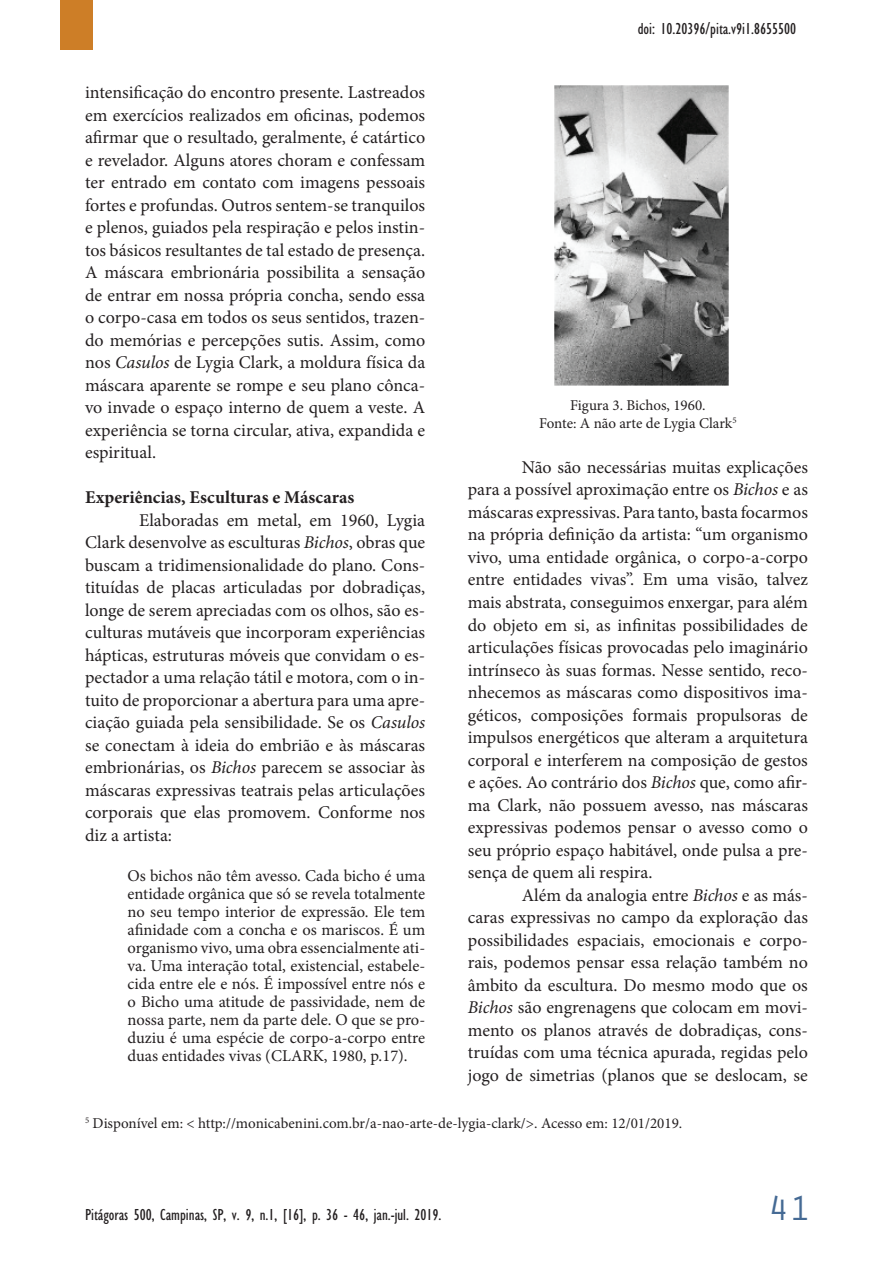
<style>
.page{position:relative;width:893px;height:1263px;background:#fff}
.page>*{position:absolute;margin:0;border:0;box-sizing:border-box;transform-origin:0 0}
.t1{font:36px "Orator Std";color:#456a94}
.t2{font:18px/22.5px "Minion Pro";color:#231f20;text-align:justify}
.t3{font:700 18px "Minion Pro";color:#231f20}
.t4{font:16.5px/18px "Minion Pro";color:#231f20;text-align:justify}
.t5{font:condensed 16.5px "M Gill Sans";color:#231f20}
.t6{font:15px/18px "Minion Pro";color:#231f20;text-align:center}
.s1{font-style:italic}
</style>
<div class="page">
<div style="left:60px;top:0;width:32px;height:50px;background:#cd7e27"></div>
<img style="left:554px;top:85px;width:175px;height:301px">
<p class="t5" style="left:638px;top:19px;width:160px">doi: 10.20396/pita.v9i1.8655500</p>
<p class="t2" style="left:85px;top:81px;width:342px">intensificação do encontro presente. Lastreados em exercícios realizados em oficinas, podemos afirmar que o resultado, geralmente, é catártico e revelador. Alguns atores choram e confessam ter entrado em contato com imagens pessoais fortes e profundas. Outros sentem-se tranquilos e plenos, guiados pela respiração e pelos instin&shy;tos básicos resultantes de tal estado de presença.<br>A máscara embrionária possibilita a sensação de entrar em nossa própria concha, sendo essa o corpo-casa em todos os seus sentidos, trazen&shy;do memórias e percepções sutis. Assim, como nos <span class="s1">Casulos</span> de Lygia Clark, a moldura física da máscara aparente se rompe e seu plano cônca&shy;vo invade o espaço interno de quem a veste. A experiência se torna circular, ativa, expandida e espiritual.</p>
<p class="t3" style="left:85px;top:485px;width:271px">Experiências, Esculturas e Máscaras</p>
<p class="t2" style="left:85px;top:509px;width:342px;text-indent:54px">Elaboradas em metal, em 1960, Lygia Clark desenvolve as esculturas <span class="s1">Bichos</span>, obras que buscam a tridimensionalidade do plano. Cons&shy;tituídas de placas articuladas por dobradiças, longe de serem apreciadas com os olhos, são es&shy;culturas mutáveis que incorporam experiências hápticas, estruturas móveis que convidam o es&shy;pectador a uma relação tátil e motora, com o in&shy;tuito de proporcionar a abertura para uma apre&shy;ciação guiada pela sensibilidade. Se os <span class="s1">Casulos </span>se conectam à ideia do embrião e às máscaras embrionárias, os <span class="s1">Bichos</span> parecem se associar às máscaras expressivas teatrais pelas articulações corporais que elas promovem. Conforme nos diz a artista:</p>
<p class="t4" style="left:128px;top:867px;width:299px">Os bichos não têm avesso. Cada bicho é uma entidade orgânica que só se revela totalmente no seu tempo interior de expressão. Ele tem afinidade com a concha e os mariscos. É um organismo vivo, uma obra essencialmente ati&shy;va. Uma interação total, existencial, estabele&shy;cida entre ele e nós. É impossível entre nós e o Bicho uma atitude de passividade, nem de nossa parte, nem da parte dele. O que se pro&shy;duziu é uma espécie de corpo-a-corpo entre duas entidades vivas (CLARK, 1980, p.17).</p>
<p class="t6" style="left:539px;top:396px;width:199px">Figura 3. Bichos, 1960.<br>Fonte: A não arte de Lygia Clark<sup>5</sup></p>
<p class="t2" style="left:468px;top:456px;width:342px;text-indent:54px">Não são necessárias muitas explicações para a possível aproximação entre os <span class="s1">Bichos</span> e as máscaras expressivas. Para tanto, basta focarmos na própria definição da artista: “um organismo vivo, uma entidade orgânica, o corpo-a-corpo entre entidades vivas”. Em uma visão, talvez mais abstrata, conseguimos enxergar, para além do objeto em si, as infinitas possibilidades de articulações físicas provocadas pelo imaginário intrínseco às suas formas. Nesse sentido, reco&shy;nhecemos as máscaras como dispositivos ima&shy;géticos, composições formais propulsoras de impulsos energéticos que alteram a arquitetura corporal e interferem na composição de gestos e ações. Ao contrário dos <span class="s1">Bichos</span> que, como afir&shy;ma Clark, não possuem avesso, nas máscaras expressivas podemos pensar o avesso como o seu próprio espaço habitável, onde pulsa a pre&shy;sença de quem ali respira.</p>
<p class="t2" style="left:468px;top:884px;width:342px;text-indent:54px">Além da analogia entre <span class="s1">Bichos</span> e as más&shy;caras expressivas no campo da exploração das possibilidades espaciais, emocionais e corpo&shy;rais, podemos pensar essa relação também no âmbito da escultura. Do mesmo modo que os <span class="s1">Bichos</span> são engrenagens que colocam em movi&shy;mento os planos através de dobradiças, cons&shy;truídas com uma técnica apurada, regidas pelo jogo de simetrias (planos que se deslocam, se</p>
<p class="t6" style="left:85px;top:1114px;width:599px"><sup>5</sup> Disponível em: &lt; http://monicabenini.com.br/a-nao-arte-de-lygia-clark/&gt;. Acesso em: 12/01/2019.</p>
<p class="t5" style="left:85px;top:1205px;width:358px">Pitágoras 500, Campinas, SP, v. 9, n.1, [16], p. 36 - 46, jan.-jul. 2019.</p>
<h1 class="t1" style="left:768px;top:1182px;width:45px">41</h1>
</div>
